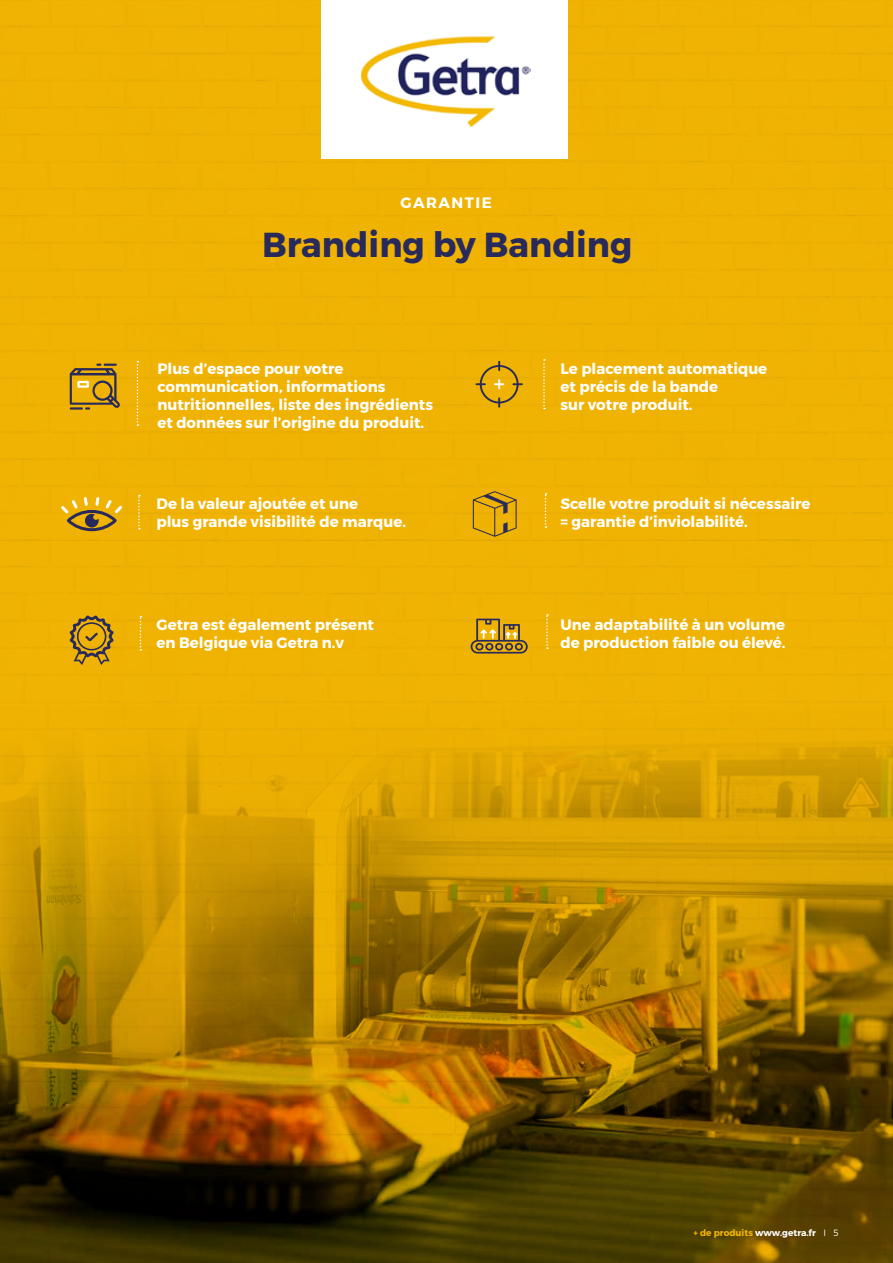
<style>
.page{position:relative;width:893px;height:1263px;background:#f4b604}
.page>*{position:absolute;margin:0;border:0;box-sizing:border-box;transform-origin:0 0}
.t1{font:700 34.5px "Montserrat";color:#282a5c}
.t2{font:700 15px/18px "Montserrat";color:#fff}
.t3{font:700 15px "Montserrat";letter-spacing:.1em;color:#fff}
.t4{font:700 9px "Montserrat";color:#fff}
.s1{color:#f5b503}
.s2{font-weight:300}
</style>
<div class="page">
<img style="left:0;top:707px;width:893px;height:556px">
<svg style="left:476px;top:361px;width:47px;height:47px"></svg>
<svg style="left:471px;top:619px;width:57px;height:34px"></svg>
<svg style="left:473px;top:491px;width:44px;height:46px"></svg>
<div style="left:322px;top:0;width:246px;height:158px;background:#fff"></div>
<img style="left:360px;top:36px;width:171px;height:91px">
<svg style="left:137px;top:361px;width:1px;height:65px"></svg>
<svg style="left:70px;top:615px;width:44px;height:50px"></svg>
<svg style="left:70px;top:364px;width:50px;height:46px"></svg>
<div style="left:67px;top:510px;width:50px;height:21px;border:3px solid #282a5c;border-radius:50%"></div>
<svg style="left:61px;top:497px;width:62px;height:30px"></svg>
<svg style="left:138px;top:495px;width:2px;height:34px"></svg>
<svg style="left:140px;top:616px;width:1px;height:35px"></svg>
<svg style="left:543px;top:359px;width:2px;height:50px"></svg>
<svg style="left:545px;top:493px;width:1px;height:35px"></svg>
<svg style="left:546px;top:614px;width:2px;height:35px"></svg>
<p class="t3" style="left:400px;top:194px;width:93px">GARANTIE</p>
<h1 class="t1" style="left:262px;top:223px;width:372px">Branding by Banding</h1>
<p class="t2" style="left:157px;top:360px;width:277px">Plus d’espace pour votre communication, informations nutritionnelles, liste des ingrédients et données sur l’origine du produit.</p>
<p class="t2" style="left:560px;top:360px;width:208px">Le placement automatique et précis de la bande<br>sur votre produit.</p>
<p class="t2" style="left:157px;top:495px;width:251px">De la valeur ajoutée et une<br>plus grande visibilité de marque.</p>
<p class="t2" style="left:560px;top:495px;width:252px">Scelle votre produit si nécessaire = garantie d’inviolabilité.</p>
<p class="t2" style="left:157px;top:616px;width:219px">Getra est également présent en Belgique via Getra n.v</p>
<p class="t2" style="left:560px;top:616px;width:227px">Une adaptabilité à un volume de production faible ou élevé.</p>
<p class="t4" style="left:693px;top:1227px;width:147px"><span class="s1">+ de produits</span> www.getra.fr <span class="s2">I 5</span></p>
</div>
